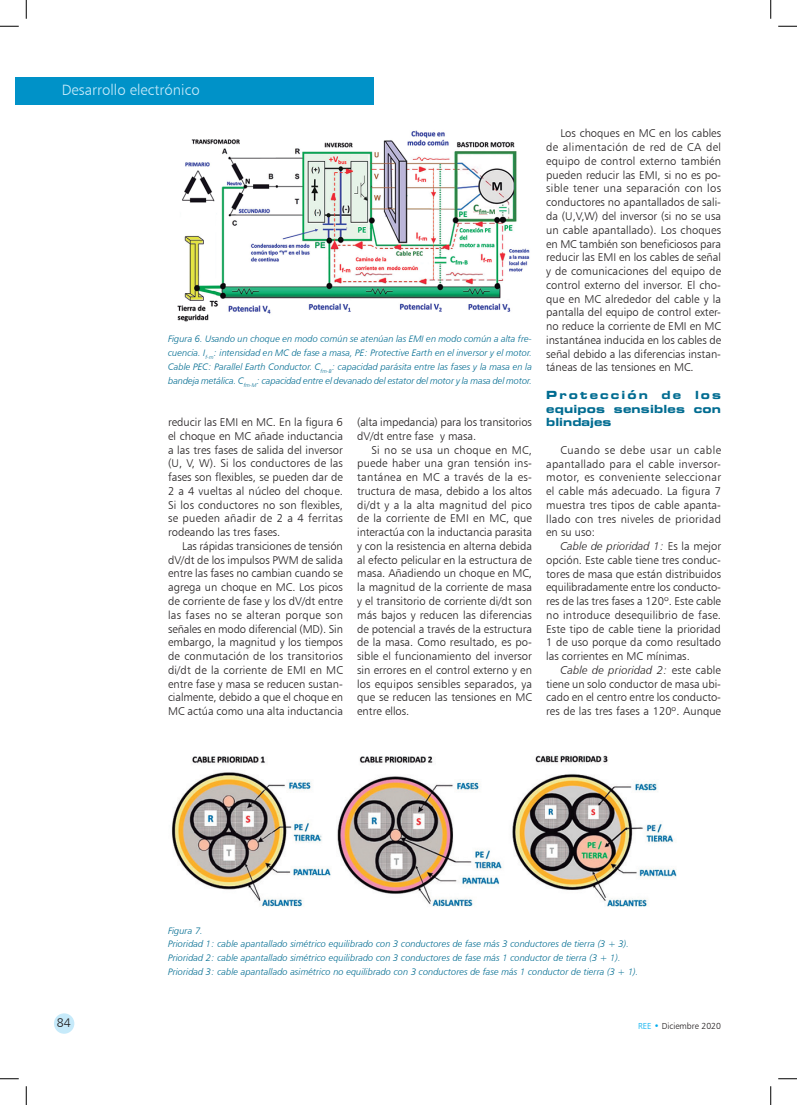
<style>
.page{position:relative;width:797px;height:1105px;background:#fff}
.page>*{position:absolute;margin:0;border:0;box-sizing:border-box;transform-origin:0 0}
.t1{font:15px "Humanist 777 BT Light B";color:#c6eafa}
.t2{font:12.5px "Humanist 777 BT Light B";color:#231f20}
.TEXTO_ARTICULO{font:11.25px/13.8px "Humanist 777 BT Light B";color:#231f20;text-align:justify}
.TITULO_APARTADO{font:11.25px/13.8px "Eurostile Bold Extended Two";letter-spacing:.015em;color:#006c91;text-align:justify}
.AUTOR_ARTICULO{font:9.38px/13.8px "Humanist 777 BT Light Italic B";color:#006c91;text-align:justify}
.t3{font:8.75px "Humanist 777 BT Light B";color:#231f20}
.s1{font-family:"Humanist 777 BT Light Italic B"}
.s2{color:#00aeef}
</style>
<div class="page">
<div style="left:54px;top:1013px;width:20px;height:21px;background:#c6eafa;border-radius:50%"></div>
<div style="left:16px;top:77px;width:358px;height:28px;background:#0092c8"></div>
<img style="left:177px;top:130px;width:353px;height:192px">
<img style="left:171px;top:755px;width:506px;height:152px">
<svg style="left:0;top:25px;width:19px;height:2px"></svg>
<svg style="left:778px;top:25px;width:19px;height:2px"></svg>
<svg style="left:0;top:1078px;width:19px;height:1px"></svg>
<svg style="left:778px;top:1078px;width:19px;height:1px"></svg>
<svg style="left:25px;top:0;width:2px;height:19px"></svg>
<svg style="left:25px;top:1086px;width:2px;height:19px"></svg>
<svg style="left:770px;top:0;width:1px;height:19px"></svg>
<svg style="left:770px;top:1086px;width:1px;height:19px"></svg>
<h1 class="t1" style="left:62px;top:81px;width:139px">Desarrollo electrónico</h1>
<p class="AUTOR_ARTICULO" style="left:168px;top:332px;width:365px">Figura 6. Usando un choque en modo común se atenúan las EMI en modo común a alta fre&shy;cuencia. I<sub>f-m</sub>: intensidad en MC de fase a masa, PE: Protective Earth en el inversor y el motor.<br>Cable PEC: Parallel Earth Conductor. C<sub>fm-B</sub>: capacidad parásita entre las fases y la masa en la bandeja metálica. C<sub>fm-M</sub>: capacidad entre el devanado del estator del motor y la masa del motor.</p>
<p class="TEXTO_ARTICULO" style="left:168px;top:415px;width:176px">reducir las EMI en MC. En la figura 6 el choque en MC añade inductancia a las tres fases de salida del inversor (U, V, W). Si los conductores de las fases son flexibles, se pueden dar de 2 a 4 vueltas al núcleo del choque.<br>Si los conductores no son flexibles, se pueden añadir de 2 a 4 ferritas rodeando las tres fases.</p>
<p class="TEXTO_ARTICULO" style="left:168px;top:539px;width:176px;text-indent:14px">Las rápidas transiciones de tensión dV/dt de los impulsos PWM de salida entre las fases no cambian cuando se agrega un choque en MC. Los picos de corriente de fase y los dV/dt entre las fases no se alteran porque son señales en modo diferencial (MD). Sin embargo, la magnitud y los tiempos de conmutación de los transitorios di/dt de la corriente de EMI en MC entre fase y masa se reducen sustan&shy;cialmente, debido a que el choque en MC actúa como una alta inductancia</p>
<p class="TEXTO_ARTICULO" style="left:357px;top:415px;width:176px">(alta impedancia) para los transitorios dV/dt entre fase y masa.</p>
<p class="TEXTO_ARTICULO" style="left:357px;top:443px;width:176px;text-indent:14px">Si no se usa un choque en MC, puede haber una gran tensión ins&shy;tantánea en MC a través de la es&shy;tructura de masa, debido a los altos di/dt y a la alta magnitud del pico de la corriente de EMI en MC, que interactúa con la inductancia parasita y con la resistencia en alterna debida al efecto pelicular en la estructura de masa. Añadiendo un choque en MC, la magnitud de la corriente de masa y el transitorio de corriente di/dt son más bajos y reducen las diferencias de potencial a través de la estructura de la masa. Como resultado, es po&shy;sible el funcionamiento del inversor sin errores en el control externo y en los equipos sensibles separados, ya que se reducen las tensiones en MC entre ellos.</p>
<p class="TEXTO_ARTICULO" style="left:546px;top:127px;width:176px;text-indent:14px">Los choques en MC en los cables de alimentación de red de CA del equipo de control externo también pueden reducir las EMI, si no es po&shy;sible tener una separación con los conductores no apantallados de sali&shy;da (U,V,W) del inversor (si no se usa un cable apantallado). Los choques en MC también son beneficiosos para reducir las EMI en los cables de señal y de comunicaciones del equipo de control externo del inversor. El cho&shy;que en MC alrededor del cable y la pantalla del equipo de control exter&shy;no reduce la corriente de EMI en MC instantánea inducida en los cables de señal debido a las diferencias instan&shy;táneas de las tensiones en MC.</p>
<p class="TITULO_APARTADO" style="left:546px;top:388px;width:176px">Protección de los equipos sensibles con blindajes</p>
<p class="TEXTO_ARTICULO" style="left:546px;top:443px;width:176px;text-indent:14px">Cuando se debe usar un cable apantallado para el cable inversor&shy;motor, es conveniente seleccionar el cable más adecuado. La figura 7 muestra tres tipos de cable apanta&shy;llado con tres niveles de prioridad en su uso:</p>
<p class="TEXTO_ARTICULO" style="left:546px;top:539px;width:176px;text-indent:14px"><span class="s1">Cable de prioridad 1:</span> Es la mejor opción. Este cable tiene tres conduc&shy;tores de masa que están distribuidos equilibradamente entre los conducto&shy;res de las tres fases a 120º. Este cable no introduce desequilibrio de fase.<br>Este tipo de cable tiene la prioridad 1 de uso porque da como resultado las corrientes en MC mínimas.</p>
<p class="TEXTO_ARTICULO" style="left:546px;top:663px;width:176px;text-indent:14px"><span class="s1">Cable de prioridad 2:</span> este cable tiene un solo conductor de masa ubi&shy;cado en el centro entre los conducto&shy;res de las tres fases a 120º. Aunque</p>
<p class="AUTOR_ARTICULO" style="left:168px;top:923px;width:36px">Figura 7.</p>
<p class="AUTOR_ARTICULO" style="left:168px;top:937px;width:462px">Prioridad 1: cable apantallado simétrico equilibrado con 3 conductores de fase más 3 conductores de tierra (3 + 3).</p>
<p class="AUTOR_ARTICULO" style="left:168px;top:951px;width:454px">Prioridad 2: cable apantallado simétrico equilibrado con 3 conductores de fase más 1 conductor de tierra (3 + 1).</p>
<p class="AUTOR_ARTICULO" style="left:168px;top:964px;width:472px">Prioridad 3: cable apantallado asimétrico no equilibrado con 3 conductores de fase más 1 conductor de tierra (3 + 1).</p>
<p class="t2" style="left:57px;top:1015px;width:15px">84</p>
<p class="t3" style="left:638px;top:1020px;width:84px"><span class="s2">REE •</span> Diciembre 2020</p>
</div>
